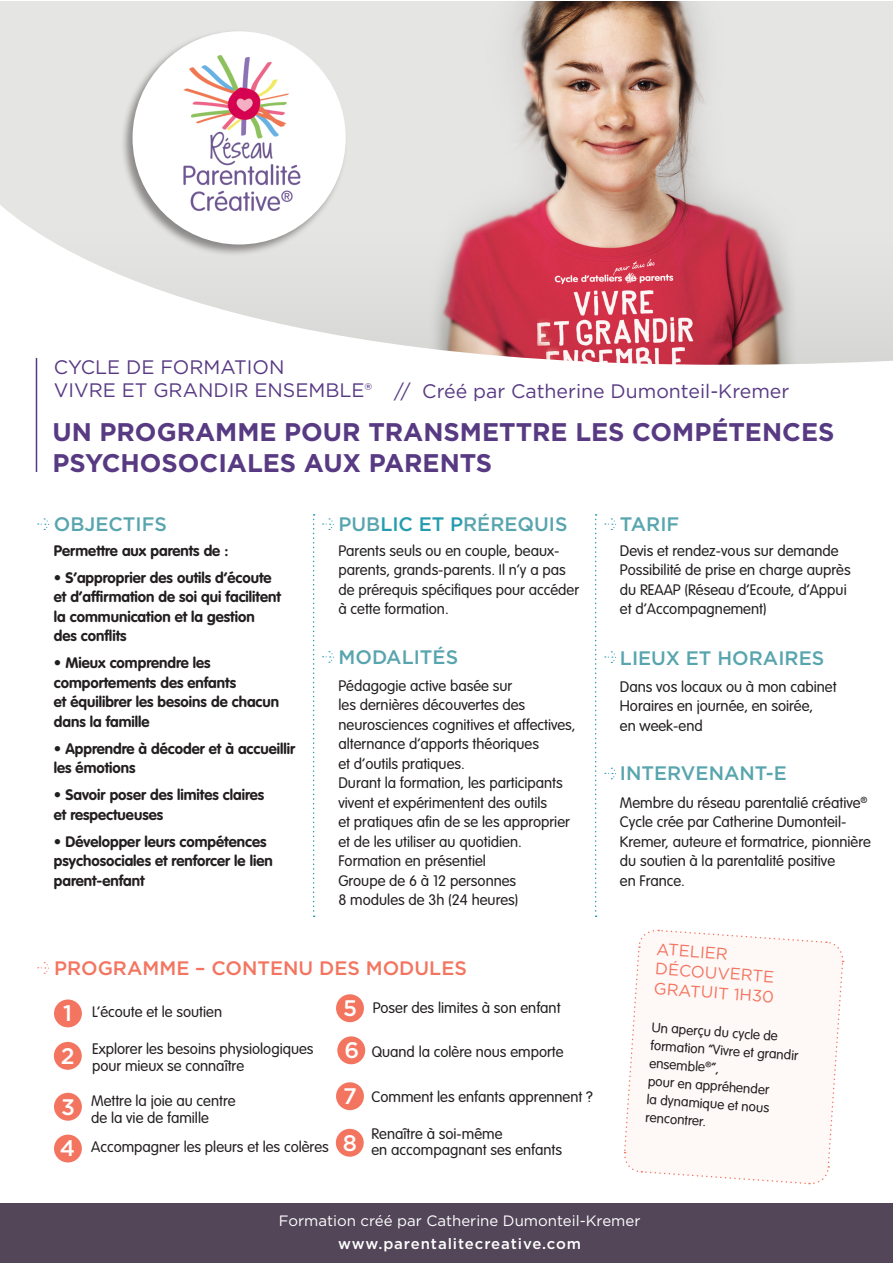
<style>
.page{position:relative;width:893px;height:1263px;background:#fff}
.page>*{position:absolute;margin:0;border:0;box-sizing:border-box;transform-origin:0 0}
.t1{font:700 25.5px/30.6px "Gotham";color:#583a83}
.t2{font:500 22.5px "Gotham";color:#fff}
.t3{font:19.5px/23.4px "Gotham";color:#583a83}
.t4{font:500 19.5px "Gotham";color:#58a5ae}
.t5{font:500 19.5px "Gotham";color:#f37560}
.t6{font:16.5px/19.8px "Gotham";color:#f37560}
.t7{font:300 15px/19.5px "VAG Rounded";color:#231f20}
.t8{font:700 15px/19.5px "VAG Rounded";color:#231f20}
.t9{font:15px "Gotham";color:#fff}
.t10{font:500 15px "Gotham";letter-spacing:.06em;color:#fff}
.t11{font:300 13.5px/18px "VAG Rounded";color:#231f20}
.s1{color:#249caf}
</style>
<div class="page">
<img style="left:0;top:1px;width:892px;height:365px">
<div style="left:120px;top:30px;width:227px;height:227px;background:#231f20;opacity:.46"></div>
<div style="left:133px;top:31px;width:213px;height:213px;background:#fff;border-radius:50%"></div>
<img style="left:170px;top:54px;width:144px;height:162px">
<hr style="left:36px;top:358px;width:1px;height:114px;background:#583a83">
<svg style="left:313px;top:514px;width:2px;height:403px"></svg>
<svg style="left:595px;top:514px;width:2px;height:403px"></svg>
<div style="left:0;top:1203px;width:892px;height:60px;background:#524658"></div>
<div style="left:54px;top:999px;width:28px;height:28px;background:#f37560;border-radius:50%"></div>
<div style="left:336px;top:994px;width:28px;height:28px;background:#f37560;border-radius:50%"></div>
<div style="left:54px;top:1042px;width:28px;height:28px;background:#f37560;border-radius:50%"></div>
<div style="left:337px;top:1036px;width:28px;height:28px;background:#f37560;border-radius:50%"></div>
<div style="left:54px;top:1093px;width:28px;height:28px;background:#f37560;border-radius:50%"></div>
<div style="left:336px;top:1082px;width:28px;height:28px;background:#f37560;border-radius:50%"></div>
<div style="left:54px;top:1134px;width:28px;height:28px;background:#f37560;border-radius:50%"></div>
<div style="left:336px;top:1129px;width:28px;height:28px;background:#f37560;border-radius:50%"></div>
<svg style="left:624px;top:929px;width:220px;height:256px"></svg>
<svg style="left:38px;top:518px;width:11px;height:12px"></svg>
<svg style="left:38px;top:962px;width:11px;height:12px"></svg>
<svg style="left:323px;top:518px;width:11px;height:12px"></svg>
<svg style="left:605px;top:518px;width:12px;height:12px"></svg>
<svg style="left:605px;top:651px;width:12px;height:12px"></svg>
<svg style="left:605px;top:768px;width:12px;height:11px"></svg>
<svg style="left:323px;top:651px;width:11px;height:12px"></svg>
<h3 class="t3" style="left:54px;top:354px;width:320px">CYCLE DE FORMATION<br>VIVRE ET GRANDIR ENSEMBLE®</h3>
<h1 class="t1" style="left:52px;top:417px;width:783px">UN PROGRAMME POUR TRANSMETTRE LES COMPÉTENCES<br>PSYCHOSOCIALES AUX PARENTS</h1>
<h3 class="t3" style="left:394px;top:379px;width:397px">// Créé par Catherine Dumonteil-Kremer</h3>
<h3 class="t4" style="left:54px;top:511px;width:115px">OBJECTIFS</h3>
<h3 class="t4" style="left:338px;top:511px;width:230px">PUB<span class="s1">LIC ET P</span>RÉREQUIS</h3>
<p class="t8" style="left:54px;top:540px;width:176px">Permettre aux parents de :</p>
<p class="t8" style="left:54px;top:567px;width:229px">• S’approprier des outils d’écoute et d’affirmation de soi qui facilitent la communication et la gestion des conflits</p>
<p class="t8" style="left:54px;top:653px;width:227px">• Mieux comprendre les comportements des enfants<br>et équilibrer les besoins de chacun dans la famille</p>
<p class="t8" style="left:54px;top:738px;width:243px">• Apprendre à décoder et à accueillir les émotions</p>
<p class="t8" style="left:54px;top:785px;width:212px">• Savoir poser des limites claires et respectueuses</p>
<p class="t8" style="left:54px;top:831px;width:220px">• Développer leurs compétences psychosociales et renforcer le lien parent-enfant</p>
<p class="t7" style="left:338px;top:541px;width:242px">Parents seuls ou en couple, beaux&shy;parents, grands-parents. Il n’y a pas de prérequis spécifiques pour accéder à cette formation.</p>
<h3 class="t4" style="left:338px;top:644px;width:121px">MODALITÉS</h3>
<p class="t7" style="left:338px;top:676px;width:239px">Pédagogie active basée sur<br>les dernières découvertes des neurosciences cognitives et affectives, alternance d’apports théoriques<br>et d’outils pratiques.<br>Durant la formation, les participants vivent et expérimentent des outils<br>et pratiques afin de se les approprier et de les utiliser au quotidien.<br>Formation en présentiel<br>Groupe de 6 à 12 personnes<br>8 modules de 3h (24 heures)</p>
<h3 class="t5" style="left:54px;top:955px;width:414px">PROGRAMME – CONTENU DES MODULES</h3>
<h2 class="t2" style="left:63px;top:999px;width:10px">1</h2>
<h2 class="t2" style="left:343px;top:993px;width:15px">5</h2>
<h2 class="t2" style="left:61px;top:1041px;width:15px">2</h2>
<h2 class="t2" style="left:344px;top:1035px;width:16px">6</h2>
<h2 class="t2" style="left:61px;top:1092px;width:15px">3</h2>
<p class="t7" style="left:92px;top:1002px;width:131px">L’écoute et le soutien</p>
<p class="t7" style="left:92px;top:1040px;width:223px;line-height:16.5px">Explorer les besoins physiologiques pour mieux se connaître</p>
<h2 class="t2" style="left:343px;top:1081px;width:15px">7</h2>
<p class="t7" style="left:91px;top:1092px;width:146px;line-height:16.5px">Mettre la joie au centre de la vie de famille</p>
<p class="t7" style="left:91px;top:1137px;width:239px">Accompagner les pleurs et les colères</p>
<h2 class="t2" style="left:60px;top:1134px;width:17px">4</h2>
<h2 class="t2" style="left:343px;top:1128px;width:16px">8</h2>
<p class="t7" style="left:373px;top:997px;width:189px">Poser des limites à son enfant</p>
<p class="t7" style="left:372px;top:1042px;width:193px">Quand la colère nous emporte</p>
<p class="t7" style="left:372px;top:1087px;width:223px">Comment les enfants apprennent ?</p>
<p class="t7" style="left:371px;top:1125px;width:192px;line-height:16.5px">Renaître à soi-même<br>en accompagnant ses enfants</p>
<h3 class="t4" style="left:620px;top:511px;width:61px">TARIF</h3>
<p class="t7" style="left:620px;top:541px;width:232px">Devis et rendez-vous sur demande<br>Possibilité de prise en charge auprès du REAAP (Réseau d’Ecoute, d’Appui et d’Accompagnement)</p>
<h3 class="t4" style="left:620px;top:645px;width:206px">LIEUX ET HORAIRES</h3>
<p class="t7" style="left:620px;top:677px;width:218px">Dans vos locaux ou à mon cabinet<br>Horaires en journée, en soirée,<br>en week-end</p>
<h3 class="t4" style="left:620px;top:760px;width:168px">INTERVENANT-E</h3>
<p class="t7" style="left:620px;top:792px;width:252px">Membre du réseau parentalié créative<sup>® </sup>Cycle crée par Catherine Dumonteil-Kremer, auteure et formatrice, pionnière du soutien à la parentalité positive<br>en France.</p>
<p class="t6" style="left:657px;top:938px;width:122px;rotate:4deg">ATELIER<br>DÉCOUVERTE<br>GRATUIT 1H30</p>
<p class="t11" style="left:652px;top:1018px;width:150px;rotate:4deg">Un aperçu du cycle de formation “Vivre et grandir ensemble<sup>®</sup>“,<br>pour en appréhender<br>la dynamique et nous rencontrer.</p>
<p class="t9" style="left:279px;top:1211px;width:363px">Formation créé par Catherine Dumonteil-Kremer</p>
<p class="t10" style="left:338px;top:1234px;width:244px">www.parentalitecreative.com</p>
</div>
